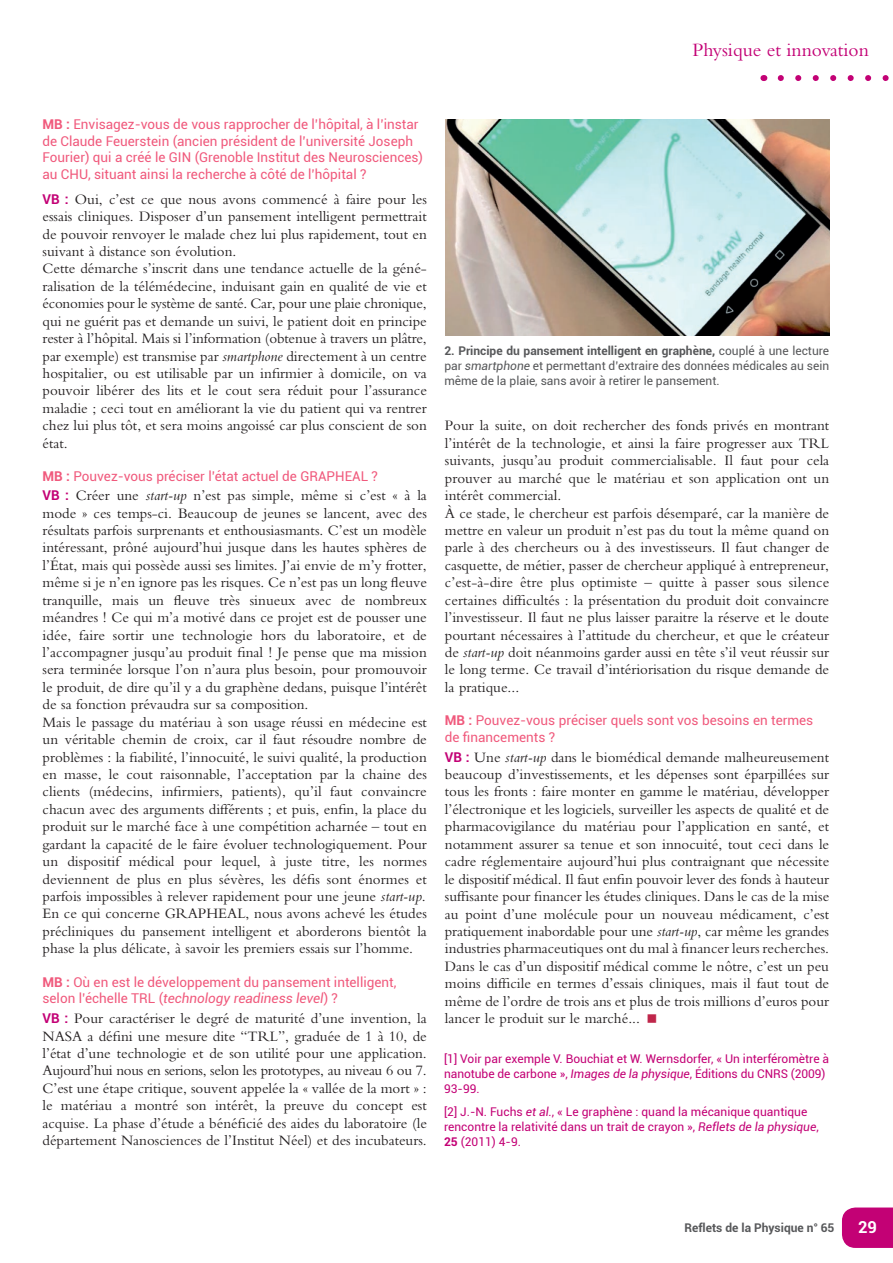
<style>
.page{position:relative;width:893px;height:1263px;background:#fff}
.page>*{position:absolute;margin:0;border:0;box-sizing:border-box;transform-origin:0 0}
.t1{font:19.5px "Bembo";color:#c30175}
.t2{font:700 16.5px "Roboto";color:#fff}
.t3{font:15px/17.4px "Bembo";color:#231f20}
.t4{font:13.5px/16.5px "Roboto";color:#f0597c}
.t5{font:12px/15px "Roboto";color:#c30175}
.t6{font:12px/15px "Roboto";color:#57585a;text-align:justify}
.t7{font:700 12px "Roboto";color:#57585a}
.s1{font-weight:700}
.s2{font-family:"Roboto";font-weight:700;font-size:13.5px;color:#c30175}
.s3{font-style:italic}
</style>
<div class="page">
<svg style="left:842px;top:1207px;width:51px;height:41px;background:#c50d7b"></svg>
<svg style="left:781px;top:75px;width:108px;height:6px"></svg>
<img style="left:446px;top:119px;width:383px;height:217px">
<h1 class="t1" style="left:692px;top:39px;width:178px">Physique et innovation</h1>
<p class="t4" style="left:43px;top:116px;width:382px"><span class="s1">MB :</span> Envisagez-vous de vous rapprocher de l’hôpital, à l’instar de Claude Feuerstein (ancien président de l’université Joseph Fourier) qui a créé le GIN (Grenoble Institut des Neurosciences) au CHU, situant ainsi la recherche à côté de l’hôpital ?</p>
<p class="t3" style="left:43px;top:190px;width:386px"><span class="s2">VB :</span> Oui, c’est ce que nous avons commencé à faire pour les essais cliniques. Disposer d’un pansement intelligent permettrait de pouvoir renvoyer le malade chez lui plus rapidement, tout en suivant à distance son évolution.<br>Cette démarche s’inscrit dans une tendance actuelle de la géné&shy;ralisation de la télémédecine, induisant gain en qualité de vie et économies pour le système de santé. Car, pour une plaie chronique, qui ne guérit pas et demande un suivi, le patient doit en principe rester à l’hôpital. Mais si l’information (obtenue à travers un plâtre, par exemple) est transmise par <span class="s3">smartphone</span> directement à un centre hospitalier, ou est utilisable par un infirmier à domicile, on va pouvoir libérer des lits et le cout sera réduit pour l’assurance maladie ; ceci tout en améliorant la vie du patient qui va rentrer chez lui plus tôt, et sera moins angoissé car plus conscient de son état.</p>
<p class="t4" style="left:43px;top:468px;width:337px"><span class="s1">MB :</span> Pouvez-vous préciser l’état actuel de GRAPHEAL ?</p>
<p class="t3" style="left:43px;top:486px;width:386px"><span class="s2">VB :</span> Créer une <span class="s3">start-up</span> n’est pas simple, même si c’est « à la mode » ces temps-ci. Beaucoup de jeunes se lancent, avec des résultats parfois surprenants et enthousiasmants. C’est un modèle intéressant, prôné aujourd’hui jusque dans les hautes sphères de l’État, mais qui possède aussi ses limites. J’ai envie de m’y frotter, même si je n’en ignore pas les risques. Ce n’est pas un long fleuve tranquille, mais un fleuve très sinueux avec de nombreux méandres ! Ce qui m’a motivé dans ce projet est de pousser une idée, faire sortir une technologie hors du laboratoire, et de l’accompagner jusqu’au produit final ! Je pense que ma mission sera terminée lorsque l’on n’aura plus besoin, pour promouvoir le produit, de dire qu’il y a du graphène dedans, puisque l’intérêt de sa fonction prévaudra sur sa composition.<br>Mais le passage du matériau à son usage réussi en médecine est un véritable chemin de croix, car il faut résoudre nombre de problèmes : la fiabilité, l’innocuité, le suivi qualité, la production en masse, le cout raisonnable, l’acceptation par la chaine des clients (médecins, infirmiers, patients), qu’il faut convaincre chacun avec des arguments différents ; et puis, enfin, la place du produit sur le marché face à une compétition acharnée – tout en gardant la capacité de le faire évoluer technologiquement. Pour un dispositif médical pour lequel, à juste titre, les normes deviennent de plus en plus sévères, les défis sont énormes et parfois impossibles à relever rapidement pour une jeune <span class="s3">start-up</span>.<br>En ce qui concerne GRAPHEAL, nous avons achevé les études précliniques du pansement intelligent et aborderons bientôt la phase la plus délicate, à savoir les premiers essais sur l’homme.</p>
<p class="t4" style="left:43px;top:973px;width:355px"><span class="s1">MB :</span> Où en est le développement du pansement intelligent, selon l’échelle TRL (<span class="s3">technology readiness level</span>) ?</p>
<p class="t3" style="left:43px;top:1009px;width:386px;text-align:justify"><span class="s2">VB :</span> Pour caractériser le degré de maturité d’une invention, la NASA a défini une mesure dite “TRL”, graduée de 1 à 10, de l’état d’une technologie et de son utilité pour une application.<br>Aujourd’hui nous en serions, selon les prototypes, au niveau 6 ou 7.<br>C’est une étape critique, souvent appelée la « vallée de la mort » : le matériau a montré son intérêt, la preuve du concept est acquise. La phase d’étude a bénéficié des aides du laboratoire (le département Nanosciences de l’Institut Néel) et des incubateurs.</p>
<p class="t6" style="left:444px;top:342px;width:386px"><span class="s1">2. Principe du pansement intelligent en graphène,</span> couplé à une lecture par <span class="s3">smartphone</span> et permettant d’extraire des données médicales au sein même de la plaie, sans avoir à retirer le pansement.</p>
<p class="t3" style="left:445px;top:417px;width:386px">Pour la suite, on doit rechercher des fonds privés en montrant l’intérêt de la technologie, et ainsi la faire progresser aux TRL suivants, jusqu’au produit commercialisable. Il faut pour cela prouver au marché que le matériau et son application ont un intérêt commercial.<br>À ce stade, le chercheur est parfois désemparé, car la manière de mettre en valeur un produit n’est pas du tout la même quand on parle à des chercheurs ou à des investisseurs. Il faut changer de casquette, de métier, passer de chercheur appliqué à entrepreneur, c’est-à-dire être plus optimiste – quitte à passer sous silence certaines difficultés : la présentation du produit doit convaincre l’investisseur. Il faut ne plus laisser paraitre la réserve et le doute pourtant nécessaires à l’attitude du chercheur, et que le créateur de <span class="s3">start-up</span> doit néanmoins garder aussi en tête s’il veut réussir sur le long terme. Ce travail d’intériorisation du risque demande de la pratique...</p>
<p class="t4" style="left:445px;top:712px;width:370px"><span class="s1">MB :</span> Pouvez-vous préciser quels sont vos besoins en termes de financements ?</p>
<p class="t3" style="left:445px;top:748px;width:386px;text-align:justify"><span class="s2">VB :</span> Une <span class="s3">start-up</span> dans le biomédical demande malheureusement beaucoup d’investissements, et les dépenses sont éparpillées sur tous les fronts : faire monter en gamme le matériau, développer l’électronique et les logiciels, surveiller les aspects de qualité et de pharmacovigilance du matériau pour l’application en santé, et notamment assurer sa tenue et son innocuité, tout ceci dans le cadre réglementaire aujourd’hui plus contraignant que nécessite le dispositif médical. Il faut enfin pouvoir lever des fonds à hauteur suffisante pour financer les études cliniques. Dans le cas de la mise au point d’une molécule pour un nouveau médicament, c’est pratiquement inabordable pour une <span class="s3">start-up</span>, car même les grandes industries pharmaceutiques ont du mal à financer leurs recherches.<br>Dans le cas d’un dispositif médical comme le nôtre, c’est un peu moins difficile en termes d’essais cliniques, mais il faut tout de même de l’ordre de trois ans et plus de trois millions d’euros pour lancer le produit sur le marché...</p>
<p class="t5" style="left:444px;top:1050px;width:387px">[1] Voir par exemple V. Bouchiat et W. Wernsdorfer, « Un interféromètre à nanotube de carbone », <span class="s3">Images de la physique</span>, Éditions du CNRS (2009)<br>93-99.</p>
<p class="t5" style="left:444px;top:1104px;width:376px">[2] J.-N. Fuchs <span class="s3">et al.</span>, « Le graphène : quand la mécanique quantique rencontre la relativité dans un trait de crayon », <span class="s3">Reflets de la physique</span>,<br><span class="s1">25</span> (2011) 4-9.</p>
<p class="t7" style="left:684px;top:1219px;width:152px">Reflets de la Physique n° 65</p>
<p class="t2" style="left:858px;top:1215px;width:20px">29</p>
</div>
